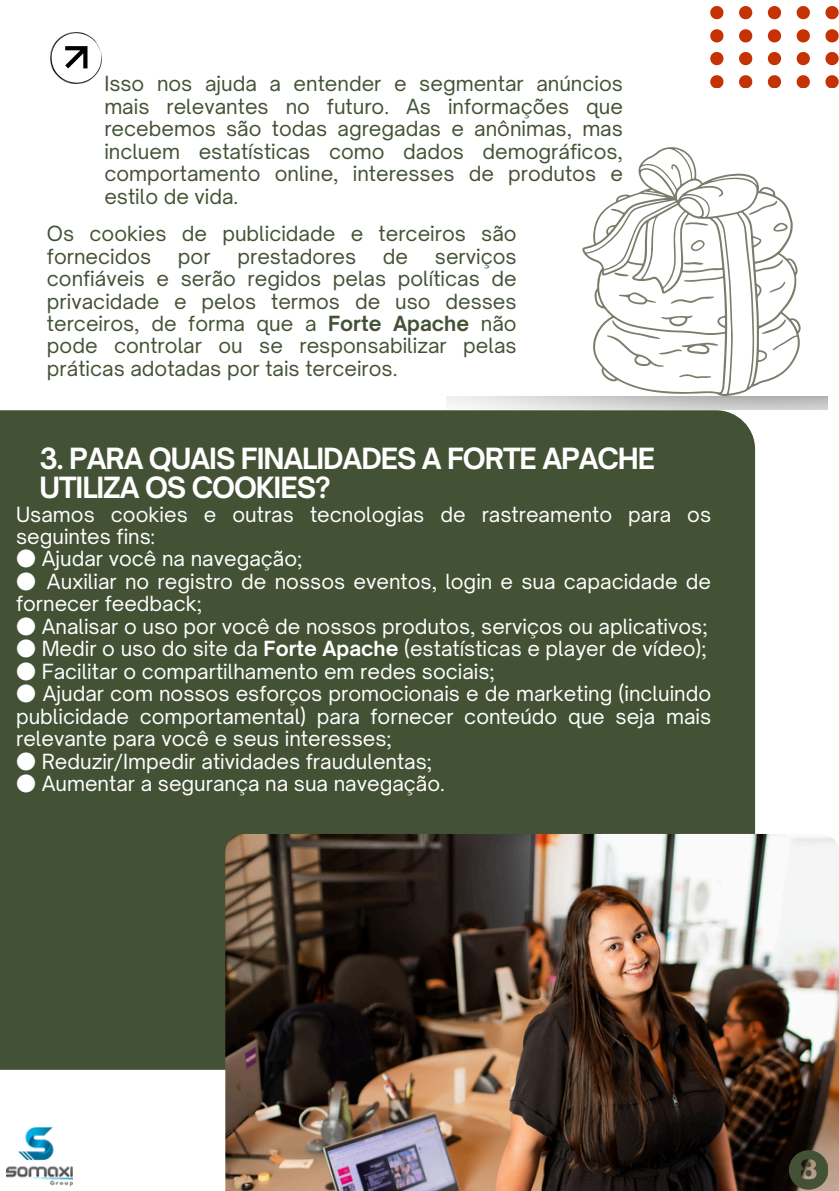
<style>
.page{position:relative;width:839px;height:1191px;background:#fff}
.page>*{position:absolute;margin:0;border:0;box-sizing:border-box;transform-origin:0 0}
.t1{font:700 28px/28.4px "Open Sauce One";letter-spacing:-.04em;color:#fff}
.t2{font:20px/22.4px "Open Sauce One";color:#fff}
.t3{font:20px/22.4px "Open Sauce One";color:#435234;text-align:justify}
.s1{font-weight:700}
.s2{font-family:"Noto Sans CJ Ksc"}
</style>
<div class="page">
<div style="left:0;top:410px;width:755px;height:660px;background:#435234"></div>
<svg style="left:710px;top:6px;width:13px;height:13px"></svg>
<svg style="left:739px;top:6px;width:13px;height:13px"></svg>
<svg style="left:767px;top:6px;width:14px;height:13px"></svg>
<svg style="left:796px;top:6px;width:13px;height:13px"></svg>
<svg style="left:825px;top:6px;width:13px;height:13px"></svg>
<svg style="left:710px;top:29px;width:13px;height:13px"></svg>
<svg style="left:739px;top:29px;width:13px;height:13px"></svg>
<svg style="left:767px;top:29px;width:14px;height:13px"></svg>
<svg style="left:796px;top:29px;width:13px;height:13px"></svg>
<svg style="left:825px;top:29px;width:13px;height:13px"></svg>
<svg style="left:710px;top:52px;width:13px;height:13px"></svg>
<svg style="left:739px;top:52px;width:13px;height:13px"></svg>
<svg style="left:767px;top:52px;width:14px;height:13px"></svg>
<svg style="left:796px;top:52px;width:13px;height:13px"></svg>
<svg style="left:825px;top:52px;width:13px;height:13px"></svg>
<svg style="left:710px;top:75px;width:13px;height:13px"></svg>
<svg style="left:739px;top:75px;width:13px;height:13px"></svg>
<svg style="left:767px;top:75px;width:14px;height:13px"></svg>
<svg style="left:796px;top:75px;width:13px;height:13px"></svg>
<svg style="left:825px;top:75px;width:13px;height:13px"></svg>
<svg style="left:582px;top:147px;width:218px;height:249px"></svg>
<svg style="left:679px;top:374px;width:32px;height:4px"></svg>
<svg style="left:618px;top:292px;width:38px;height:12px"></svg>
<svg style="left:606px;top:316px;width:112px;height:51px"></svg>
<svg style="left:670px;top:297px;width:44px;height:7px"></svg>
<svg style="left:614px;top:273px;width:14px;height:3px"></svg>
<svg style="left:773px;top:222px;width:14px;height:10px"></svg>
<svg style="left:748px;top:201px;width:29px;height:14px"></svg>
<svg style="left:769px;top:282px;width:16px;height:11px"></svg>
<svg style="left:761px;top:319px;width:25px;height:15px"></svg>
<svg style="left:690px;top:239px;width:15px;height:12px"></svg>
<svg style="left:685px;top:222px;width:23px;height:4px"></svg>
<svg style="left:683px;top:262px;width:20px;height:3px"></svg>
<img style="left:6px;top:1127px;width:66px;height:59px">
<img style="left:225px;top:834px;width:613px;height:357px">
<svg style="left:788px;top:1150px;width:39px;height:39px;background:#4f533b"></svg>
<img style="left:51px;top:33px;width:51px;height:51px">
<svg style="left:65px;top:46px;width:22px;height:22px"></svg>
<p class="t3" style="left:104px;top:72px;width:520px">Isso nos ajuda a entender e segmentar anúncios mais relevantes no futuro. As informações que recebemos são todas agregadas e anônimas, mas incluem estatísticas como dados demográficos, comportamento online, interesses de produtos e estilo de vida.</p>
<p class="t3" style="left:47px;top:222px;width:471px">Os cookies de publicidade e terceiros são fornecidos</p>
<p class="t3" style="left:47px;top:245px;width:471px;text-indent:388px">serviços confiáveis e serão regidos pelas políticas de privacidade e pelos termos de uso desses terceiros, de forma que a <span class="s1">Forte Apache</span> não pode controlar ou se responsabilizar pelas práticas adotadas por tais terceiros.</p>
<p class="t3" style="left:178px;top:245px;width:34px">por</p>
<p class="t3" style="left:237px;top:245px;width:120px">prestadores</p>
<p class="t3" style="left:383px;top:245px;width:27px">de</p>
<p class="t1" style="left:39px;top:444px;width:617px">3. PARA QUAIS FINALIDADES A FORTE APACHE<br>UTILIZA OS COOKIES?</p>
<p class="t2" style="left:16px;top:503px;width:696px">Usamos cookies e outras tecnologias de rastreamento para os seguintes fins:</p>
<p class="t2" style="left:16px;top:548px;width:288px"><span class="s2">●</span> Ajudar você na navegação;</p>
<p class="t2" style="left:16px;top:570px;width:696px"><span class="s2">●</span> Auxiliar no registro de nossos eventos, login e sua capacidade de fornecer feedback;</p>
<p class="t2" style="left:16px;top:615px;width:693px"><span class="s2">●</span> Analisar o uso por você de nossos produtos, serviços ou aplicativos;</p>
<p class="t2" style="left:16px;top:638px;width:692px"><span class="s2">●</span> Medir o uso do site da <span class="s1">Forte Apache</span> (estatísticas e player de vídeo);</p>
<p class="t2" style="left:16px;top:660px;width:480px"><span class="s2">●</span> Facilitar o compartilhamento em redes sociais;</p>
<p class="t2" style="left:16px;top:683px;width:696px;text-align:justify"><span class="s2">●</span> Ajudar com nossos esforços promocionais e de marketing (incluindo publicidade comportamental) para fornecer conteúdo que seja mais relevante para você e seus interesses;</p>
<p class="t2" style="left:16px;top:750px;width:418px"><span class="s2">●</span> Reduzir/Impedir atividades fraudulentas;</p>
<p class="t2" style="left:16px;top:773px;width:430px"><span class="s2">●</span> Aumentar a segurança na sua navegação.</p>
</div>
